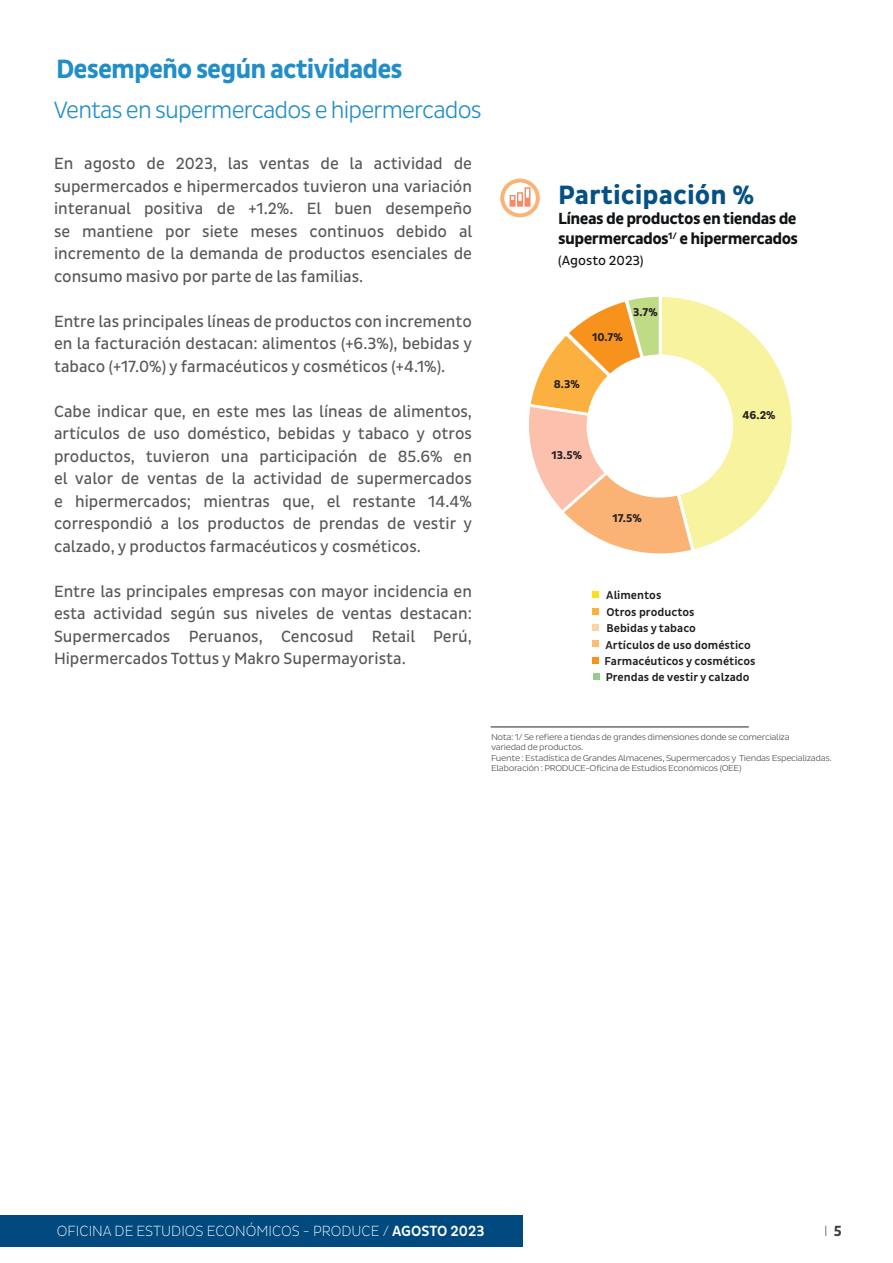
<style>
.page{position:relative;width:893px;height:1263px;background:#fff}
.page>*{position:absolute;margin:0;border:0;box-sizing:border-box;transform-origin:0 0}
.t1{font:700 27px "Pluto Sans Cond";letter-spacing:-.035em;color:#228ec8}
.t2{font:700 27px "Pluto Sans Cond";color:#055183}
.t3{font:300 24px "Pluto Sans Cond";letter-spacing:-.035em;color:#228ec8}
.t4{font:16.5px/22.5px "Pluto Sans Cond";color:#57585a;text-align:justify}
.t5{font:700 16.35px/20.2px "Pluto Sans Cond";letter-spacing:-.035em;color:#111416}
.t6{font:300 15px "Pluto Sans Cond Ex";color:#fff}
.t7{font:300 15px "Pluto Sans Cond Ex";color:#3e3e3f}
.t8{font:13.5px "Pluto Sans Cond";color:#111416}
.t9{font:500 11.55px "Pluto Sans Cond";color:#231f20}
.t10{font:700 11.55px "Pluto Sans Cond";color:#231f20}
.t11{font:300 8.7px/10.4px "Pluto Sans Cond";letter-spacing:-.035em;color:#4f5252;scale:1.13 1}
.s1{font-family:"Pluto Sans Cond";font-weight:500}
.s2{font-family:"Pluto Sans Cond";font-weight:700}
</style>
<div class="page">
<div style="left:0;top:1215px;width:522px;height:32px;background:#004a7f"></div>
<hr style="left:491px;top:726px;width:258px;height:1px;background:#231f20">
<svg style="left:502px;top:181px;width:36px;height:34px"></svg>
<div style="left:500px;top:179px;width:40px;height:38px;border:4px solid #fab374;border-radius:50%"></div>
<svg style="left:510px;top:187px;width:20px;height:20px"></svg>
<div style="left:592px;top:592px;width:7px;height:6px;background:#ffdd17"></div>
<div style="left:592px;top:657px;width:7px;height:7px;background:#f7931d"></div>
<div style="left:593px;top:673px;width:6px;height:7px;background:#95cd8d"></div>
<div style="left:592px;top:640px;width:7px;height:7px;background:#fcbc74"></div>
<div style="left:592px;top:624px;width:7px;height:6px;background:#fdd3ab"></div>
<div style="left:592px;top:608px;width:7px;height:6px;background:#fbb03f"></div>
<svg style="left:529px;top:296px;width:263px;height:258px"></svg>
<div style="left:589px;top:357px;width:142px;height:138px;background:#fff;border-radius:50%"></div>
<div style="left:587px;top:354px;width:146px;height:144px;border:5px solid #fff;border-radius:50%"></div>
<p class="t1" style="left:56px;top:53px;width:348px">Desempeño según actividades</p>
<p class="t3" style="left:53px;top:97px;width:430px">Ventas en supermercados e hipermercados</p>
<p class="t4" style="left:54px;top:153px;width:420px">En agosto de 2023, las ventas de la actividad de supermercados e hipermercados tuvieron una variación interanual positiva de +1.2%. El buen desempeño se mantiene por siete meses continuos debido al incremento de la demanda de productos esenciales de consumo masivo por parte de las familias.</p>
<p class="t4" style="left:54px;top:310px;width:420px">Entre las principales líneas de productos con incremento en la facturación destacan: alimentos (+6.3%), bebidas y tabaco (+17.0%) y farmacéuticos y cosméticos (+4.1%).</p>
<p class="t4" style="left:54px;top:400px;width:420px">Cabe indicar que, en este mes las líneas de alimentos, artículos de uso doméstico, bebidas y tabaco y otros productos, tuvieron una participación de 85.6% en el valor de ventas de la actividad de supermercados e hipermercados; mientras que, el restante 14.4% correspondió a los productos de prendas de vestir y calzado, y productos farmacéuticos y cosméticos.</p>
<p class="t4" style="left:54px;top:580px;width:419px">Entre las principales empresas con mayor incidencia en esta actividad según sus niveles de ventas destacan:<br>Supermercados Peruanos, Cencosud Retail Perú, Hipermercados Tottus y Makro Supermayorista.</p>
<p class="t2" style="left:558px;top:179px;width:198px">Participación %</p>
<p class="t5" style="left:558px;top:209px;width:241px">Líneas de productos en tiendas de supermercados<sup>1/</sup> e hipermercados</p>
<p class="t8" style="left:558px;top:252px;width:87px">(Agosto 2023)</p>
<p class="t10" style="left:592px;top:331px;width:32px">10.7%</p>
<p class="t10" style="left:633px;top:305px;width:26px">3.7%</p>
<p class="t10" style="left:554px;top:377px;width:27px">8.3%</p>
<p class="t10" style="left:552px;top:448px;width:32px">13.5%</p>
<p class="t10" style="left:612px;top:511px;width:31px">17.5%</p>
<p class="t10" style="left:742px;top:409px;width:35px">46.2%</p>
<p class="t9" style="left:606px;top:589px;width:57px">Alimentos</p>
<p class="t9" style="left:606px;top:622px;width:91px">Bebidas y tabaco</p>
<p class="t9" style="left:606px;top:671px;width:145px">Prendas de vestir y calzado</p>
<p class="t9" style="left:606px;top:605px;width:90px">Otros productos</p>
<p class="t9" style="left:605px;top:638px;width:147px">Artículos de uso doméstico</p>
<p class="t9" style="left:604px;top:655px;width:153px">Farmacéuticos y cosméticos</p>
<p class="t11" style="left:491px;top:732px;width:303px">Nota: 1/ Se refiere a tiendas de grandes dimensiones donde se comercializa<br>variedad de productos.<br>Fuente : Estadística de Grandes Almacenes, Supermercados y Tiendas Especializadas.<br>Elaboración : PRODUCE-Oficina de Estudios Económicos (OEE)</p>
<p class="t6" style="left:57px;top:1222px;width:429px">OFICINA DE ESTUDIOS ECONÓMICOS - PRODUCE / <span class="s1">AGOSTO 2023</span></p>
<p class="t7" style="left:824px;top:1222px;width:19px">I <span class="s2">5</span></p>
</div>
